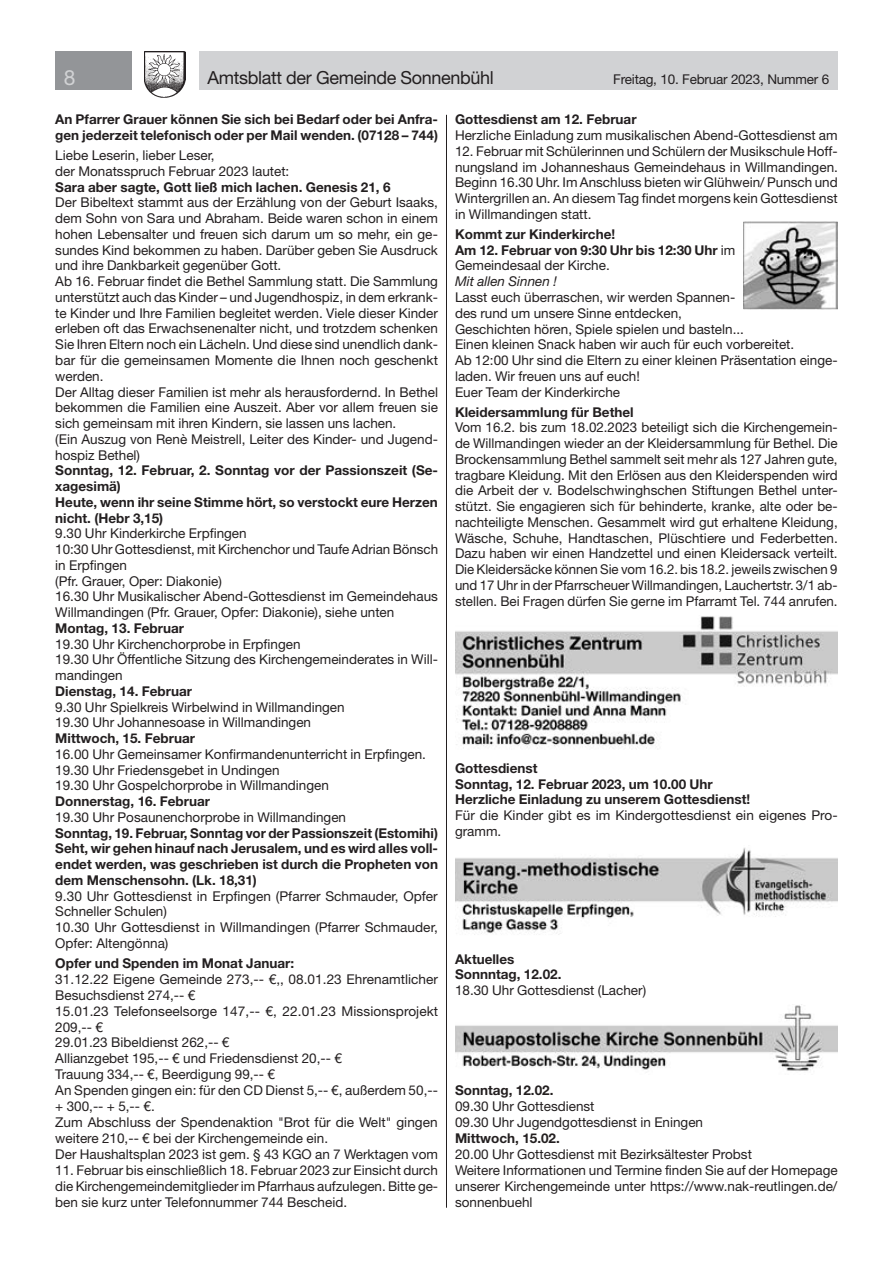
<style>
.page{position:relative;width:893px;height:1263px;background:#fff}
.page>*{position:absolute;margin:0;border:0;box-sizing:border-box;transform-origin:0 0}
.t1{font:21px "Helvetica Neue LT Std";color:#d1d2d4}
.t2{font:18px "Helvetica Neue LT Std";letter-spacing:-.02em;color:#231f20}
.t3{font:13.5px/15.8px "Helvetica Neue LT Std";color:#231f20}
.t4{font:700 13.5px/15.8px "Helvetica Neue LT Std";color:#231f20}
.t5{font:italic 13.5px "Helvetica Neue LT Std";color:#231f20}
.s1{font-weight:400}
</style>
<div class="page">
<div style="left:199px;top:51px;width:639px;height:38px;background:#d1d2d4"></div>
<div style="left:55px;top:51px;width:77px;height:38px;background:#939598"></div>
<img style="left:145px;top:51px;width:41px;height:47px">
<img style="left:455px;top:616px;width:383px;height:133px">
<img style="left:455px;top:847px;width:383px;height:88px">
<img style="left:455px;top:1005px;width:383px;height:66px">
<img style="left:744px;top:222px;width:94px;height:88px">
<hr style="left:446px;top:115px;width:1px;height:1093px;background:#231f20">
<h1 class="t1" style="left:64px;top:65px;width:13px">8</h1>
<h2 class="t2" style="left:207px;top:67px;width:288px">Amtsblatt der Gemeinde Sonnenbühl</h2>
<p class="t3" style="left:613px;top:71px;width:217px">Freitag, 10. Februar 2023, Nummer 6</p>
<p class="t4" style="left:55px;top:111px;width:384px">An Pfarrer Grauer können Sie sich bei Bedarf oder bei Anfra&shy;gen jederzeit telefonisch oder per Mail wenden. (07128 – 744)</p>
<p class="t3" style="left:55px;top:147px;width:236px">Liebe Leserin, lieber Leser,<br>der Monatsspruch Februar 2023 lautet:</p>
<p class="t4" style="left:55px;top:179px;width:337px">Sara aber sagte, Gott ließ mich lachen. Genesis 21, 6</p>
<p class="t3" style="left:55px;top:195px;width:384px">Der Bibeltext stammt aus der Erzählung von der Geburt Isaaks, dem Sohn von Sara und Abraham. Beide waren schon in einem hohen Lebensalter und freuen sich darum um so mehr, ein ge&shy;sundes Kind bekommen zu haben. Darüber geben Sie Ausdruck und ihre Dankbarkeit gegenüber Gott.<br>Ab 16. Februar findet die Bethel Sammlung statt. Die Sammlung unterstützt auch das Kinder – und Jugendhospiz, in dem erkrank&shy;te Kinder und Ihre Familien begleitet werden. Viele dieser Kinder erleben oft das Erwachsenenalter nicht, und trotzdem schenken Sie Ihren Eltern noch ein Lächeln. Und diese sind unendlich dank&shy;bar für die gemeinsamen Momente die Ihnen noch geschenkt werden.<br>Der Alltag dieser Familien ist mehr als herausfordernd. In Bethel bekommen die Familien eine Auszeit. Aber vor allem freuen sie sich gemeinsam mit ihren Kindern, sie lassen uns lachen.<br>(Ein Auszug von Renè Meistrell, Leiter des Kinder- und Jugend&shy;hospiz Bethel)</p>
<p class="t4" style="left:55px;top:462px;width:384px">Sonntag, 12. Februar, 2. Sonntag vor der Passionszeit (Se&shy;xagesimä)<br>Heute, wenn ihr seine Stimme hört, so verstockt eure Herzen nicht. (Hebr 3,15)</p>
<p class="t3" style="left:55px;top:525px;width:384px">9.30 Uhr Kinderkirche Erpfingen<br>10:30 Uhr Gottesdienst, mit Kirchenchor und Taufe Adrian Bönsch in Erpfingen<br>(Pfr. Grauer, Oper: Diakonie)<br>16.30 Uhr Musikalischer Abend-Gottesdienst im Gemeindehaus Willmandingen (Pfr. Grauer, Opfer: Diakonie), siehe unten</p>
<p class="t4" style="left:55px;top:620px;width:130px">Montag, 13. Februar</p>
<p class="t3" style="left:55px;top:636px;width:384px">19.30 Uhr Kirchenchorprobe in Erpfingen<br>19.30 Uhr Öffentliche Sitzung des Kirchengemeinderates in Will&shy;mandingen</p>
<p class="t4" style="left:55px;top:683px;width:138px">Dienstag, 14. Februar</p>
<p class="t3" style="left:55px;top:699px;width:291px">9.30 Uhr Spielkreis Wirbelwind in Willmandingen<br>19.30 Uhr Johannesoase in Willmandingen</p>
<p class="t4" style="left:55px;top:730px;width:141px">Mittwoch, 15. Februar</p>
<p class="t3" style="left:55px;top:746px;width:372px">16.00 Uhr Gemeinsamer Konfirmandenunterricht in Erpfingen.<br>19.30 Uhr Friedensgebet in Undingen<br>19.30 Uhr Gospelchorprobe in Willmandingen</p>
<p class="t4" style="left:55px;top:793px;width:156px">Donnerstag, 16. Februar</p>
<p class="t3" style="left:55px;top:809px;width:292px">19.30 Uhr Posaunenchorprobe in Willmandingen</p>
<p class="t4" style="left:55px;top:824px;width:384px;text-align:justify">Sonntag, 19. Februar, Sonntag vor der Passionszeit (Estomihi)<br>Seht, wir gehen hinauf nach Jerusalem, und es wird alles voll&shy;endet werden, was geschrieben ist durch die Propheten von dem Menschensohn. (Lk. 18,31)</p>
<p class="t3" style="left:55px;top:888px;width:384px">9.30 Uhr Gottesdienst in Erpfingen (Pfarrer Schmauder, Opfer Schneller Schulen)<br>10.30 Uhr Gottesdienst in Willmandingen (Pfarrer Schmauder, Opfer: Altengönna)</p>
<p class="t4" style="left:55px;top:955px;width:240px">Opfer und Spenden im Monat Januar:</p>
<p class="t3" style="left:55px;top:971px;width:384px">31.12.22 Eigene Gemeinde 273,-- €,, 08.01.23 Ehrenamtlicher Besuchsdienst 274,-- €<br>15.01.23 Telefonseelsorge 147,-- €, 22.01.23 Missionsprojekt 209,-- €<br>29.01.23 Bibeldienst 262,-- €<br>Allianzgebet 195,-- € und Friedensdienst 20,-- €<br>Trauung 334,-- €, Beerdigung 99,-- €<br>An Spenden gingen ein: für den CD Dienst 5,-- €, außerdem 50,-- + 300,-- + 5,-- €.<br>Zum Abschluss der Spendenaktion "Brot für die Welt" gingen weitere 210,-- € bei der Kirchengemeinde ein.<br>Der Haushaltsplan 2023 ist gem. § 43 KGO an 7 Werktagen vom</p>
<p class="t3" style="left:55px;top:1162px;width:384px;text-align:justify">11. Februar bis einschließlich 18. Februar 2023 zur Einsicht durch die Kirchengemeindemitglieder im Pfarrhaus aufzulegen. Bitte ge&shy;ben sie kurz unter Telefonnummer 744 Bescheid.</p>
<p class="t4" style="left:455px;top:111px;width:183px">Gottesdienst am 12. Februar</p>
<p class="t3" style="left:455px;top:127px;width:384px">Herzliche Einladung zum musikalischen Abend-Gottesdienst am</p>
<p class="t3" style="left:455px;top:143px;width:384px;text-align:justify">12. Februar mit Schülerinnen und Schülern der Musikschule Hoff&shy;nungsland im Johanneshaus Gemeindehaus in Willmandingen.<br>Beginn 16.30 Uhr. Im Anschluss bieten wir Glühwein/ Punsch und Wintergrillen an. An diesem Tag findet morgens kein Gottesdienst in Willmandingen statt.</p>
<p class="t4" style="left:455px;top:226px;width:282px">Kommt zur Kinderkirche!<br>Am 12. Februar von 9:30 Uhr bis 12:30 Uhr <span class="s1">im<br>Gemeindesaal der Kirche.</span></p>
<p class="t5" style="left:455px;top:273px;width:103px">Mit allen Sinnen !</p>
<p class="t3" style="left:455px;top:289px;width:384px">Lasst euch überraschen, wir werden Spannen-<br>des rund um unsere Sinne entdecken,<br>Geschichten hören, Spiele spielen und basteln...<br>Einen kleinen Snack haben wir auch für euch vorbereitet.<br>Ab 12:00 Uhr sind die Eltern zu einer kleinen Präsentation einge&shy;laden. Wir freuen uns auf euch!<br>Euer Team der Kinderkirche</p>
<p class="t4" style="left:455px;top:404px;width:180px">Kleidersammlung für Bethel</p>
<p class="t3" style="left:455px;top:419px;width:384px;text-align:justify">Vom 16.2. bis zum 18.02.2023 beteiligt sich die Kirchengemein&shy;de Willmandingen wieder an der Kleidersammlung für Bethel. Die Brockensammlung Bethel sammelt seit mehr als 127 Jahren gute, tragbare Kleidung. Mit den Erlösen aus den Kleiderspenden wird die Arbeit der v. Bodelschwinghschen Stiftungen Bethel unter&shy;stützt. Sie engagieren sich für behinderte, kranke, alte oder be&shy;nachteiligte Menschen. Gesammelt wird gut erhaltene Kleidung, Wäsche, Schuhe, Handtaschen, Plüschtiere und Federbetten.<br>Dazu haben wir einen Handzettel und einen Kleidersack verteilt.<br>Die Kleidersäcke können Sie vom 16.2. bis 18.2. jeweils zwischen 9 und 17 Uhr in der Pfarrscheuer Willmandingen, Lauchertstr. 3/1 ab&shy;stellen. Bei Fragen dürfen Sie gerne im Pfarramt Tel. 744 anrufen.</p>
<p class="t4" style="left:455px;top:760px;width:297px">Gottesdienst<br>Sonntag, 12. Februar 2023, um 10.00 Uhr<br>Herzliche Einladung zu unserem Gottesdienst!</p>
<p class="t3" style="left:455px;top:807px;width:384px">Für die Kinder gibt es im Kindergottesdienst ein eigenes Pro&shy;gramm.</p>
<p class="t4" style="left:455px;top:951px;width:108px">Aktuelles<br>Sonnntag, 12.02.</p>
<p class="t3" style="left:455px;top:982px;width:193px">18.30 Uhr Gottesdienst (Lacher)</p>
<p class="t4" style="left:455px;top:1081px;width:100px">Sonntag, 12.02.</p>
<p class="t3" style="left:455px;top:1097px;width:250px">09.30 Uhr Gottesdienst<br>09.30 Uhr Jugendgottesdienst in Eningen</p>
<p class="t4" style="left:455px;top:1130px;width:106px">Mittwoch, 15.02.</p>
<p class="t3" style="left:455px;top:1146px;width:384px">20.00 Uhr Gottesdienst mit Bezirksältester Probst<br>Weitere Informationen und Termine finden Sie auf der Homepage unserer Kirchengemeinde unter https://www.nak-reutlingen.de/ sonnenbuehl</p>
</div>
